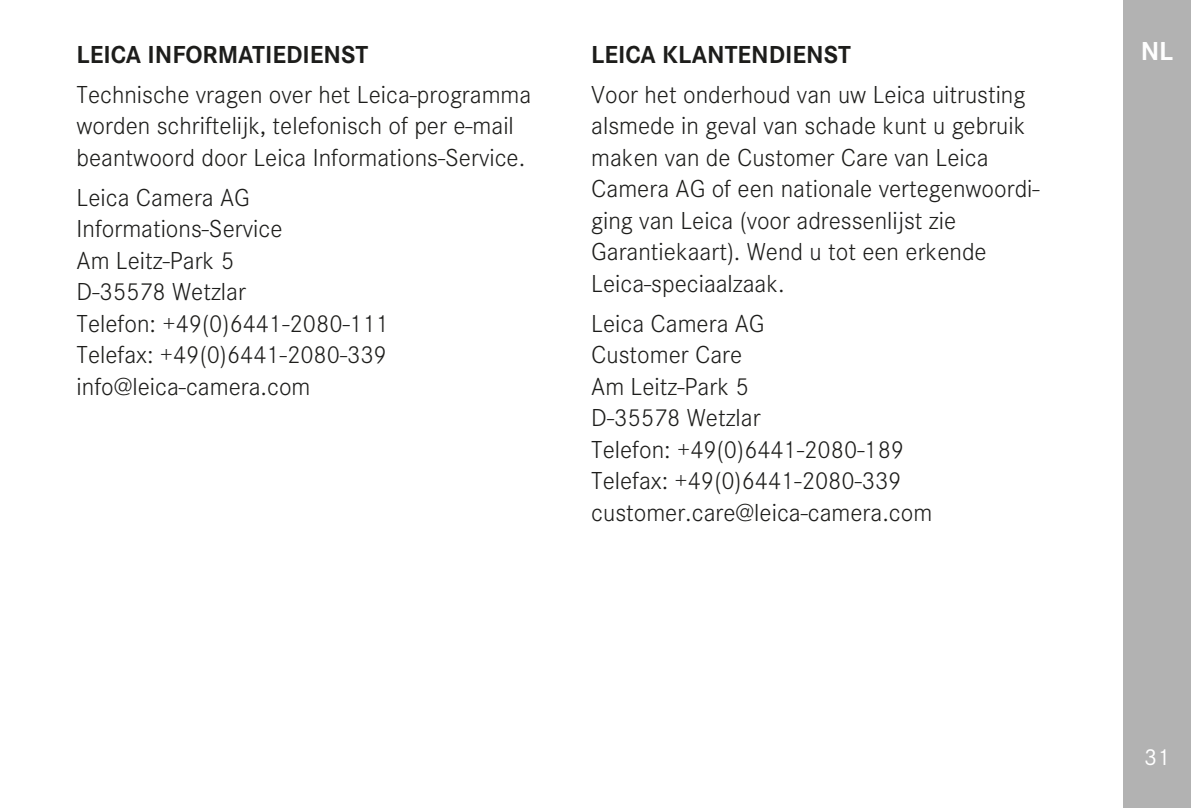
<style>
.page{position:relative;width:1191px;height:808px;background:#fff}
.page>*{position:absolute;margin:0;border:0;box-sizing:border-box;transform-origin:0 0}
.t1{font:700 27px "Corporate S";color:#fff}
.Body_Text{font:300 25.5px/31.5px "Corporate S";color:#1d1d1b}
.Heading_02{font:700 25.5px "Corporate S";color:#1d1d1b}
.t2{font:24px "Corporate S";color:#fff}
</style>
<div class="page">
<div style="left:1123px;top:0;width:68px;height:808px;background:#b2b2b2"></div>
<p class="Heading_02" style="left:77px;top:34px;width:293px">LEICA INFORMATIEDIENST</p>
<p class="Body_Text" style="left:77px;top:77px;width:456px">Technische vragen over het Leica-programma worden schriftelijk, telefonisch of per e-mail beantwoord door Leica Informations-Service.</p>
<p class="Body_Text" style="left:77px;top:180px;width:175px">Leica Camera AG</p>
<p class="Body_Text" style="left:77px;top:211px;width:207px">Informations-Service</p>
<p class="Body_Text" style="left:77px;top:243px;width:159px">Am Leitz-Park 5</p>
<p class="Body_Text" style="left:77px;top:274px;width:171px">D-35578 Wetzlar</p>
<p class="Body_Text" style="left:77px;top:306px;width:314px">Telefon: +49(0)6441-2080-111</p>
<p class="Body_Text" style="left:77px;top:337px;width:312px">Telefax: +49(0)6441-2080-339</p>
<p class="Body_Text" style="left:77px;top:369px;width:235px">info@leica-camera.com</p>
<p class="Heading_02" style="left:591px;top:34px;width:261px">LEICA KLANTENDIENST</p>
<p class="Body_Text" style="left:591px;top:77px;width:450px">Voor het onderhoud van uw Leica uitrusting alsmede in geval van schade kunt u gebruik maken van de Customer Care van Leica Camera AG of een nationale vertegenwoordi&shy;ging van Leica (voor adressenlijst zie Garantiekaart). Wend u tot een erkende Leica-speciaalzaak.</p>
<p class="Body_Text" style="left:591px;top:306px;width:175px">Leica Camera AG</p>
<p class="Body_Text" style="left:591px;top:337px;width:153px">Customer Care</p>
<p class="Body_Text" style="left:591px;top:369px;width:159px">Am Leitz-Park 5</p>
<p class="Body_Text" style="left:591px;top:400px;width:171px">D-35578 Wetzlar</p>
<p class="Body_Text" style="left:591px;top:432px;width:314px">Telefon: +49(0)6441-2080-189</p>
<p class="Body_Text" style="left:591px;top:463px;width:312px">Telefax: +49(0)6441-2080-339</p>
<p class="Body_Text" style="left:591px;top:495px;width:342px">customer.care@leica-camera.com</p>
<p class="t1" style="left:1140px;top:29px;width:34px">NL</p>
<p class="t2" style="left:1144px;top:740px;width:27px">31</p>
</div>
